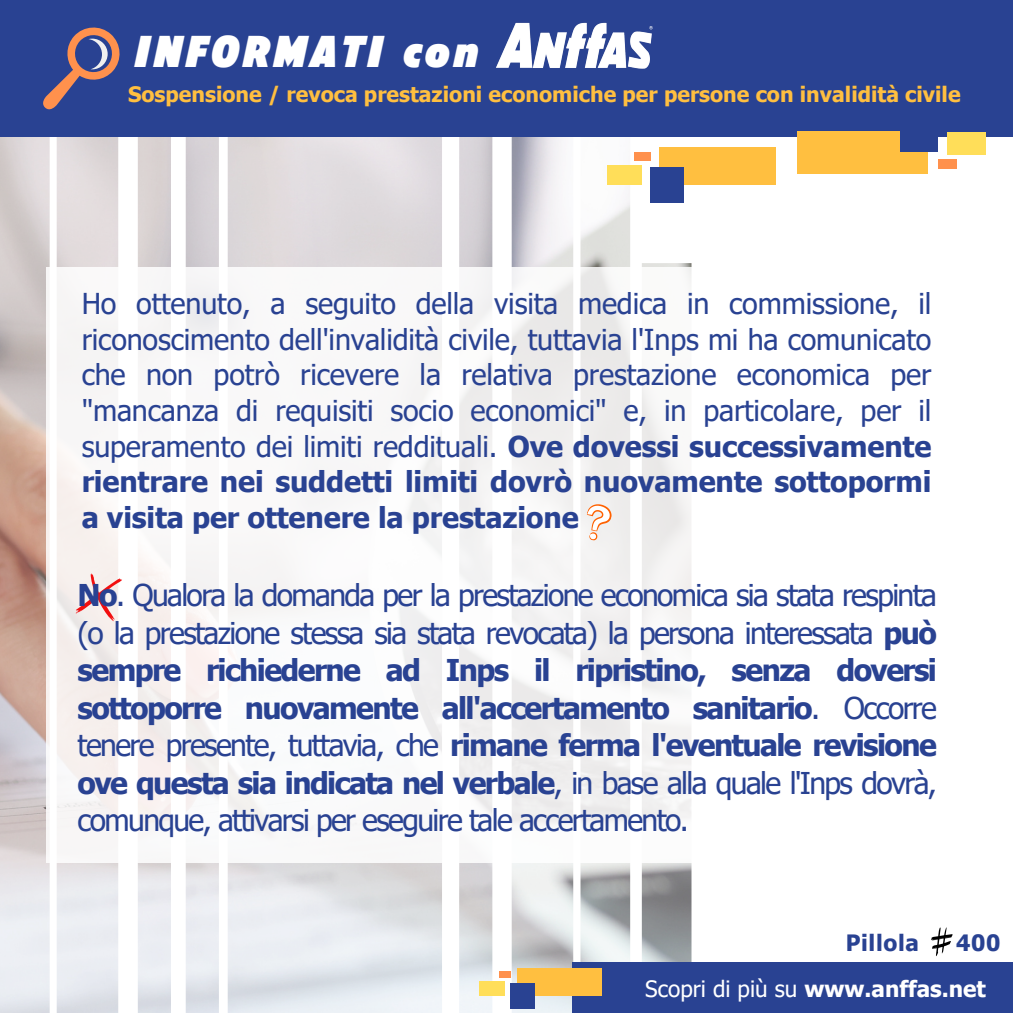
<style>
.page{position:relative;width:1013px;height:1013px;background:#fff}
.page>*{position:absolute;margin:0;border:0;box-sizing:border-box;transform-origin:0 0}
.t1{font:italic 900 44.5px "American Auto";letter-spacing:.07em;color:#fff}
.t2{font:30px/37.5px "Tahoma";letter-spacing:-.055em;color:#294292;text-align:justify}
.t3{font:28.75px/35.6px "Tahoma";letter-spacing:-.005em;color:#294292;text-align:justify}
.t4{font:700 22.5px "Tahoma";color:#fff}
.t5{font:700 22.5px "Tahoma";letter-spacing:.03em;color:#294292}
.t6{font:700 21.25px "Tahoma";color:#ffbf40}
.s1{font-weight:700}
.s2{font-weight:400}
</style>
<div class="page">
<img style="left:0;top:136px;width:691px;height:876px">
<div style="left:0;top:0;width:1012px;height:136px;background:#294292"></div>
<div style="left:572px;top:962px;width:440px;height:50px;background:#294292"></div>
<div style="left:517px;top:968px;width:85px;height:27px;background:#ffbf40"></div>
<div style="left:510px;top:982px;width:25px;height:26px;background:#294292"></div>
<div style="left:498px;top:971px;width:12px;height:6px;background:#ff914d"></div>
<div style="left:479px;top:981px;width:25px;height:14px;background:#ffde59"></div>
<svg style="left:931px;top:927px;width:21px;height:29px"></svg>
<svg style="left:43px;top:27px;width:77px;height:83px"></svg>
<img style="left:496px;top:22px;width:157px;height:47px">
<div style="left:797px;top:132px;width:131px;height:42px;background:#ffbf40"></div>
<div style="left:900px;top:112px;width:38px;height:40px;background:#294292"></div>
<div style="left:938px;top:159px;width:18px;height:10px;background:#ff914d"></div>
<div style="left:947px;top:132px;width:39px;height:22px;background:#ffde59"></div>
<div style="left:659px;top:147px;width:116px;height:38px;background:#ffbf40"></div>
<div style="left:650px;top:167px;width:34px;height:35px;background:#294292"></div>
<div style="left:634px;top:152px;width:16px;height:8px;background:#ff914d"></div>
<div style="left:607px;top:165px;width:35px;height:20px;background:#ffde59"></div>
<div style="left:46px;top:267px;width:920px;height:595px;background:#fff"></div>
<svg style="left:582px;top:501px;width:32px;height:42px"></svg>
<svg style="left:74px;top:566px;width:48px;height:59px"></svg>
<h3 class="t1" style="left:134px;top:32px;width:346px">INFORMATI con</h3>
<p class="t6" style="left:128px;top:80px;width:834px">Sospensione / revoca prestazioni economiche per persone con invalidità civile</p>
<h2 class="t3" style="left:82px;top:285px;width:851px">Ho ottenuto, a seguito della visita medica in commissione, il riconoscimento dell'invalidità civile, tuttavia l'Inps mi ha comunicato che non potrò ricevere la relativa prestazione economica per "mancanza di requisiti socio economici" e, in particolare, per il superamento dei limiti reddituali. <span class="s1">Ove dovessi successivamente rientrare nei suddetti limiti dovrò nuovamente sottopormi a visita per ottenere la prestazione</span></h2>
<p class="t2" style="left:78px;top:575px;width:860px"><span class="s1">No</span>. Qualora la domanda per la prestazione economica sia stata respinta (o la prestazione stessa sia stata revocata) la persona interessata <span class="s1">può sempre richiederne ad Inps il ripristino, senza doversi sottoporre nuovamente all'accertamento sanitario</span>. Occorre tenere presente, tuttavia, che <span class="s1">rimane ferma l'eventuale revisione ove questa sia indicata nel verbale</span>, in base alla quale l'Inps dovrà, comunque, attivarsi per eseguire tale accertamento.</p>
<p class="t5" style="left:845px;top:928px;width:75px">Pillola</p>
<p class="t5" style="left:956px;top:928px;width:46px">400</p>
<p class="t4" style="left:645px;top:974px;width:342px"><span class="s2">Scopri di più su</span> www.anffas.net</p>
</div>
